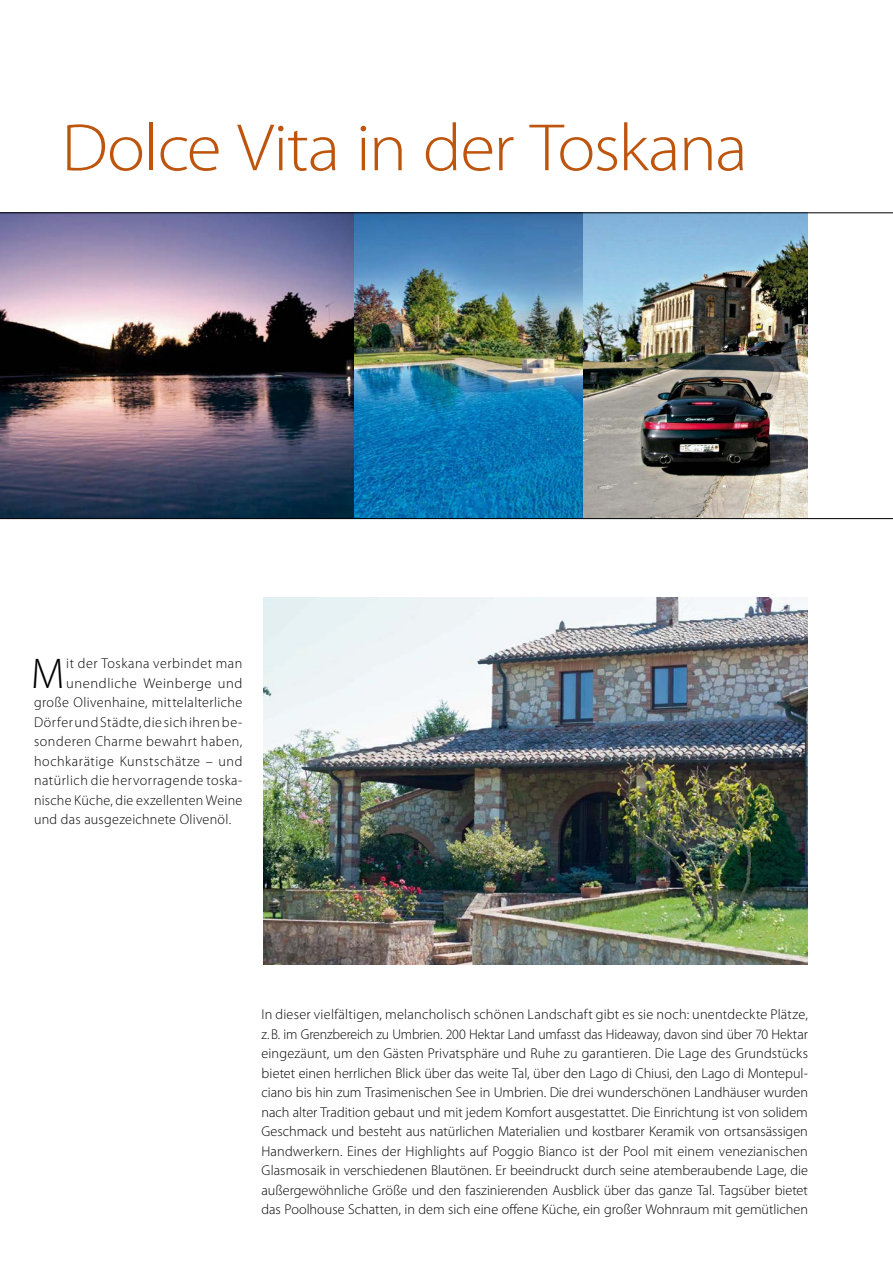
<style>
.page{position:relative;width:893px;height:1263px;background:#fff}
.page>*{position:absolute;margin:0;border:0;box-sizing:border-box;transform-origin:0 0}
.Fließtext{font:300 67.5px "Myriad Pro";letter-spacing:-.02em;color:#be550f;scale:1.06 1}
.Fließtext-2{font:300 43.2px "Myriad Pro";color:#000}
.Fließtext-3{font:300 14.25px/19.5px "Myriad Pro";letter-spacing:.03em;color:#000;text-align:justify}
</style>
<div class="page">
<img style="left:0;top:214px;width:354px;height:304px">
<img style="left:354px;top:214px;width:454px;height:304px">
<hr style="left:0;top:213px;width:893px;height:1px;background:#000">
<img style="left:264px;top:598px;width:544px;height:366px">
<hr style="left:0;top:518px;width:893px;height:1px;background:#000">
<p class="Fließtext" style="left:61px;top:107px;width:649px">Dolce Vita in der Toskana</p>
<p class="Fließtext-2" style="left:31px;top:647px;width:35px">M</p>
<p class="Fließtext-3" style="left:66px;top:654px;width:178px">it der Toskana verbindet man</p>
<p class="Fließtext-3" style="left:66px;top:673px;width:178px">unendliche Weinberge und</p>
<p class="Fließtext-3" style="left:34px;top:693px;width:210px">große Olivenhaine, mittelalterliche</p>
<p class="Fließtext-3" style="left:34px;top:712px;width:210px">Dörfer und Städte, die sich ihren be-</p>
<p class="Fließtext-3" style="left:34px;top:732px;width:210px">sonderen Charme bewahrt haben,</p>
<p class="Fließtext-3" style="left:34px;top:751px;width:210px">hochkarätige Kunstschätze – und</p>
<p class="Fließtext-3" style="left:34px;top:771px;width:210px">natürlich die hervorragende toska-</p>
<p class="Fließtext-3" style="left:34px;top:790px;width:210px">nische Küche, die exzellenten Weine</p>
<p class="Fließtext-3" style="left:34px;top:810px;width:199px">und das ausgezeichnete Olivenöl.</p>
<p class="Fließtext-3" style="left:262px;top:1005px;width:548px">In dieser vielfältigen, melancholisch schönen Landschaft gibt es sie noch: unentdeckte Plätze, z.B. im Grenzbereich zu Umbrien. 200 Hektar Land umfasst das Hideaway, davon sind über 70 Hektar eingezäunt, um den Gästen Privatsphäre und Ruhe zu garantieren. Die Lage des Grundstücks bietet einen herrlichen Blick über das weite Tal, über den Lago di Chiusi, den Lago di Montepul&shy;ciano bis hin zum Trasimenischen See in Umbrien. Die drei wunderschönen Landhäuser wurden nach alter Tradition gebaut und mit jedem Komfort ausgestattet. Die Einrichtung ist von solidem Geschmack und besteht aus natürlichen Materialien und kostbarer Keramik von ortsansässigen Handwerkern. Eines der Highlights auf Poggio Bianco ist der Pool mit einem venezianischen Glasmosaik in verschiedenen Blautönen. Er beeindruckt durch seine atemberaubende Lage, die außergewöhnliche Größe und den faszinierenden Ausblick über das ganze Tal. Tagsüber bietet das Poolhouse Schatten, in dem sich eine offene Küche, ein großer Wohnraum mit gemütlichen</p>
</div>
